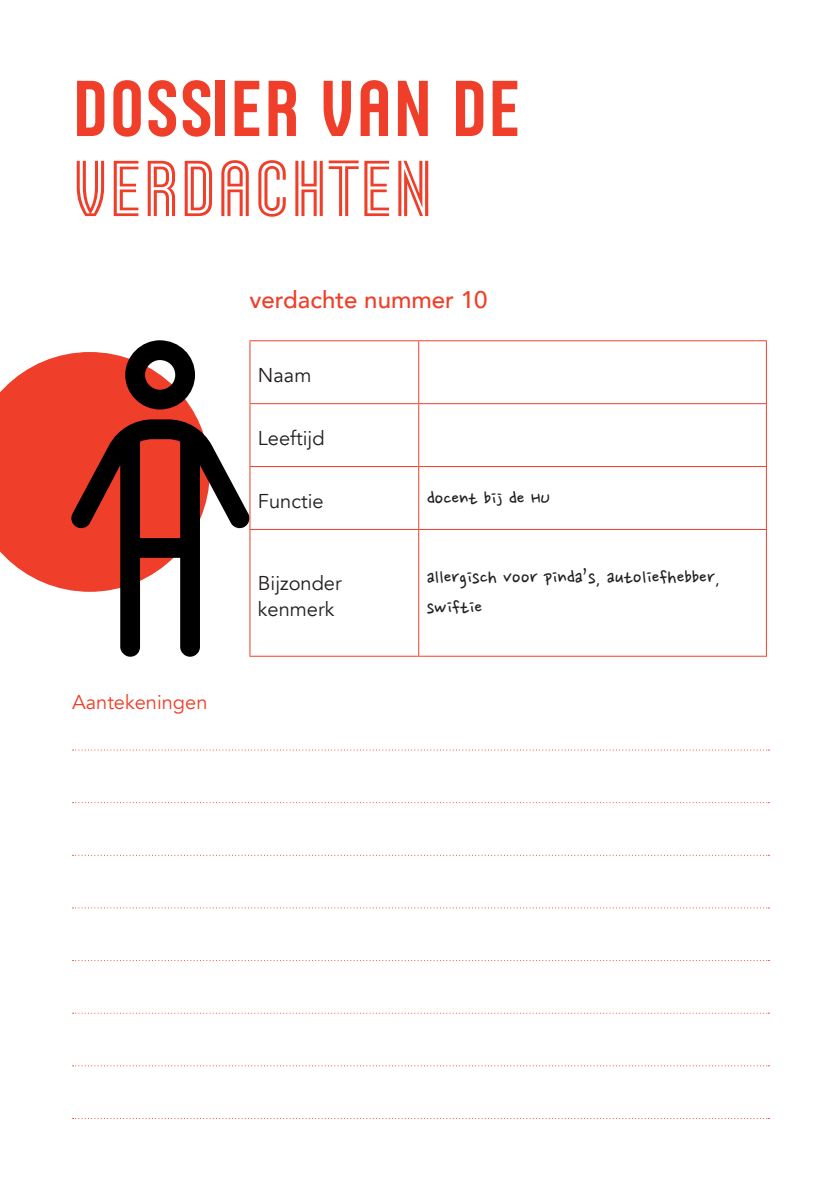
<style>
.page{position:relative;width:840px;height:1191px;background:#fff}
.page>*{position:absolute;margin:0;border:0;box-sizing:border-box;transform-origin:0 0}
.t1{font:80px "Husans";color:#ef3e29}
.t2{font:80px "Husans Inline";color:#ef3e29}
.brood_rood_intro{font:500 24px "Avenir";color:#ef3e29}
.geschreven_tekst{font:22px/30px "Nanum Pen";color:#231f20}
.brood_zwart{font:20px/26px "Avenir";color:#231f20}
.t3{font:20px "Avenir";color:#ef3e29}
</style>
<div class="page">
<svg style="left:0;top:353px;width:71px;height:238px;background:#f05543"></svg>
<svg style="left:71px;top:340px;width:178px;height:316px"></svg>
<svg style="left:72px;top:749px;width:697px;height:1px"></svg>
<svg style="left:72px;top:854px;width:697px;height:1px"></svg>
<svg style="left:72px;top:960px;width:697px;height:1px"></svg>
<svg style="left:72px;top:1065px;width:697px;height:1px"></svg>
<svg style="left:72px;top:802px;width:697px;height:1px"></svg>
<svg style="left:72px;top:907px;width:697px;height:1px"></svg>
<svg style="left:72px;top:1012px;width:697px;height:1px"></svg>
<svg style="left:72px;top:1118px;width:697px;height:1px"></svg>
<hr style="left:249px;top:340px;width:169px;height:1px;background:#ef3e29">
<hr style="left:249px;top:341px;width:1px;height:62px;background:#ef3e29">
<hr style="left:418px;top:340px;width:348px;height:1px;background:#ef3e29">
<hr style="left:418px;top:341px;width:1px;height:62px;background:#ef3e29">
<hr style="left:765px;top:341px;width:1px;height:62px;background:#ef3e29">
<hr style="left:249px;top:403px;width:169px;height:1px;background:#ef3e29">
<hr style="left:249px;top:404px;width:1px;height:62px;background:#ef3e29">
<hr style="left:418px;top:403px;width:348px;height:1px;background:#ef3e29">
<hr style="left:418px;top:404px;width:1px;height:62px;background:#ef3e29">
<hr style="left:765px;top:404px;width:1px;height:62px;background:#ef3e29">
<hr style="left:249px;top:466px;width:169px;height:1px;background:#ef3e29">
<hr style="left:249px;top:467px;width:1px;height:62px;background:#ef3e29">
<hr style="left:418px;top:466px;width:348px;height:1px;background:#ef3e29">
<hr style="left:418px;top:467px;width:1px;height:62px;background:#ef3e29">
<hr style="left:765px;top:467px;width:1px;height:62px;background:#ef3e29">
<hr style="left:249px;top:529px;width:169px;height:1px;background:#ef3e29">
<hr style="left:249px;top:530px;width:1px;height:125px;background:#ef3e29">
<hr style="left:418px;top:529px;width:348px;height:1px;background:#ef3e29">
<hr style="left:418px;top:530px;width:1px;height:125px;background:#ef3e29">
<hr style="left:765px;top:530px;width:1px;height:125px;background:#ef3e29">
<hr style="left:249px;top:655px;width:169px;height:1px;background:#ef3e29">
<hr style="left:418px;top:655px;width:348px;height:1px;background:#ef3e29">
<h1 class="t1" style="left:72px;top:63px;width:451px">DOSSIER VAN DE</h1>
<h1 class="t2" style="left:72px;top:143px;width:362px">VERDACHTEN</h1>
<p class="brood_rood_intro" style="left:249px;top:279px;width:239px">verdachte nummer 10</p>
<p class="brood_zwart" style="left:258px;top:363px;width:55px">Naam</p>
<p class="brood_zwart" style="left:258px;top:425px;width:68px">Leeftijd</p>
<p class="brood_zwart" style="left:258px;top:488px;width:67px">Functie</p>
<p class="geschreven_tekst" style="left:426px;top:484px;width:125px">docent bij de HU</p>
<p class="t3" style="left:72px;top:690px;width:137px">Aantekeningen</p>
<p class="brood_zwart" style="left:258px;top:570px;width:85px">Bijzonder kenmerk</p>
<p class="geschreven_tekst" style="left:426px;top:564px;width:294px">allergisch voor pinda’s, autoliefhebber, swiftie</p>
</div>
